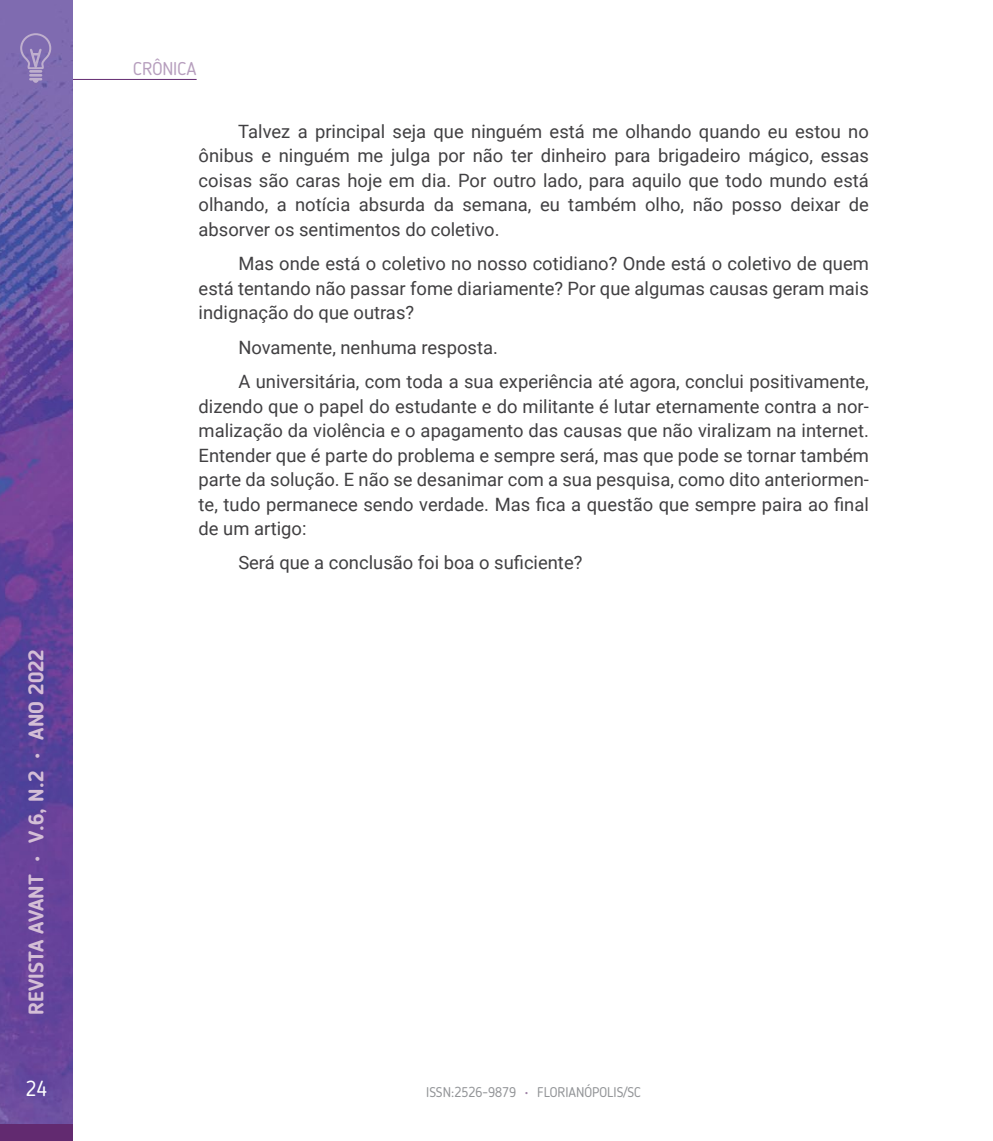
<style>
.page{position:relative;width:993px;height:1141px;background:#fff}
.page>*{position:absolute;margin:0;border:0;box-sizing:border-box;transform-origin:0 0}
.t1{font:700 21px "Blogger Sans";color:#d4bed6}
.t2{font:21px "Blogger Sans";color:#fff}
.t3{font:18.38px/24.5px "Roboto";color:#414042;text-align:justify}
.t4{font:18.38px "Blogger Sans";color:#b79fbe}
.t5{font:14px "Blogger Sans";color:#939598}
.s1{color:#9e81a5}
</style>
<div class="page">
<hr style="left:71px;top:79px;width:125px;height:1px;background:#622a70">
<div style="left:0;top:1033px;width:73px;height:108px;background:#622a70"></div>
<img style="left:0;top:0;width:73px;height:1124px">
<svg style="left:20px;top:33px;width:31px;height:50px;background:#8f7cb7"></svg>
<p class="t4" style="left:133px;top:57px;width:65px">CRÔNICA</p>
<p class="t1" style="left:24px;top:1015px;width:367px;rotate:-90deg">REVISTA AVANT • V.6, N.2 • ANO 2022</p>
<p class="t3" style="left:198px;top:118px;width:671px;text-indent:40px">Talvez a principal seja que ninguém está me olhando quando eu estou no ônibus e ninguém me julga por não ter dinheiro para brigadeiro mágico, essas coisas são caras hoje em dia. Por outro lado, para aquilo que todo mundo está olhando, a notícia absurda da semana, eu também olho, não posso deixar de absorver os sentimentos do coletivo.</p>
<p class="t3" style="left:198px;top:251px;width:671px;text-indent:40px">Mas onde está o coletivo no nosso cotidiano? Onde está o coletivo de quem está tentando não passar fome diariamente? Por que algumas causas geram mais indignação do que outras?</p>
<p class="t3" style="left:238px;top:329px;width:631px;line-height:34.5px">Novamente, nenhuma resposta.<br>A universitária, com toda a sua experiência até agora, conclui positivamente,</p>
<p class="t3" style="left:198px;top:393px;width:671px">dizendo que o papel do estudante e do militante é lutar eternamente contra a nor&shy;malização da violência e o apagamento das causas que não viralizam na internet.<br>Entender que é parte do problema e sempre será, mas que pode se tornar também parte da solução. E não se desanimar com a sua pesquisa, como dito anteriormen&shy;te, tudo permanece sendo verdade. Mas fica a questão que sempre paira ao final de um artigo:</p>
<p class="t3" style="left:238px;top:550px;width:345px">Será que a conclusão foi boa o suficiente?</p>
<p class="t2" style="left:26px;top:1076px;width:23px">24</p>
<p class="t5" style="left:426px;top:1084px;width:216px">ISSN:2526-9879 <span class="s1">•</span> FLORIANÓPOLIS/SC</p>
</div>
